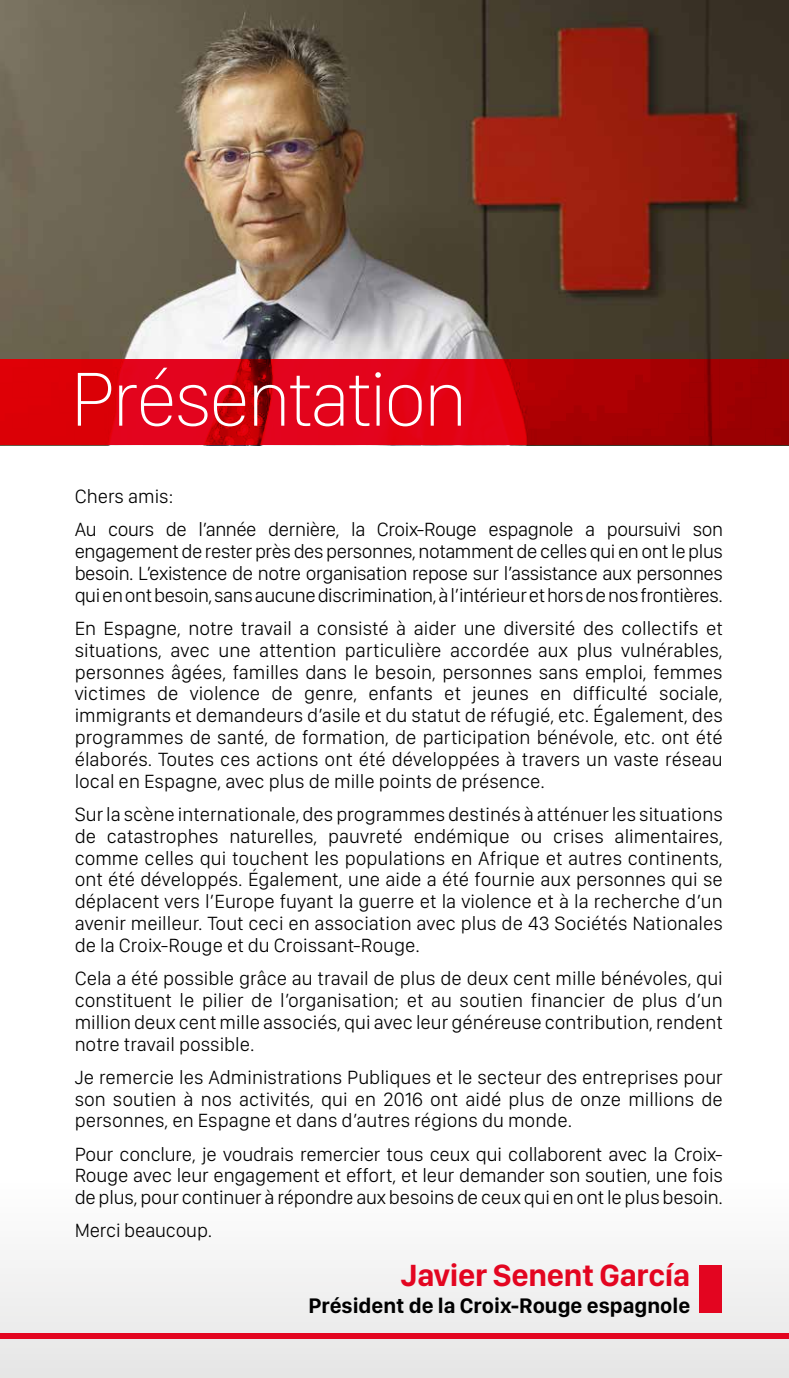
<style>
.page{position:relative;width:789px;height:1378px;background:#fff}
.page>*{position:absolute;margin:0;border:0;box-sizing:border-box;transform-origin:0 0}
.t1{font:100 79.4px "SF Compact Display";letter-spacing:-.03em;color:#fff}
.t2{font:700 31.8px "SF Compact Display";letter-spacing:-.01em;color:#e30520}
.t3{font:700 21.8px "SF Compact Display";color:#000}
.t4{font:300 19.8px/21.8px "SF Compact Display";color:#000;text-align:justify}
.t5{font:300 19.8px/33.2px "SF Compact Display";letter-spacing:-.02em;color:#000}
</style>
<div class="page">
<div style="left:0;top:888px;width:788px;height:490px;background:linear-gradient(to bottom,#fff,#efefee)"></div>
<img style="left:0;top:0;width:788px;height:360px">
<div style="left:0;top:1333px;width:788px;height:6px;background:#e30520"></div>
<div style="left:698px;top:1265px;width:23px;height:47px;background:#e30520"></div>
<svg style="left:0;top:360px;width:788px;height:85px;background:#c9010d"></svg>
<h1 class="t1" style="left:70px;top:350px;width:398px">Présentation</h1>
<p class="t5" style="left:75px;top:481px;width:649px">Chers amis:<br>Au cours de l’année dernière, la Croix-Rouge espagnole a poursuivi son</p>
<p class="t4" style="left:75px;top:542px;width:649px">engagement de rester près des personnes, notamment de celles qui en ont le plus besoin. L’existence de notre organisation repose sur l’assistance aux personnes qui en ont besoin, sans aucune discrimination, à l’intérieur et hors de nos frontières.</p>
<p class="t4" style="left:75px;top:619px;width:649px">En Espagne, notre travail a consisté à aider une diversité des collectifs et situations, avec une attention particulière accordée aux plus vulnérables, personnes âgées, familles dans le besoin, personnes sans emploi, femmes victimes de violence de genre, enfants et jeunes en difficulté sociale, immigrants et demandeurs d’asile et du statut de réfugié, etc. Également, des programmes de santé, de formation, de participation bénévole, etc. ont été élaborés. Toutes ces actions ont été développées à travers un vaste réseau local en Espagne, avec plus de mille points de présence.</p>
<p class="t4" style="left:75px;top:805px;width:649px">Sur la scène internationale, des programmes destinés à atténuer les situations de catastrophes naturelles, pauvreté endémique ou crises alimentaires, comme celles qui touchent les populations en Afrique et autres continents, ont été développés. Également, une aide a été fournie aux personnes qui se déplacent vers l’Europe fuyant la guerre et la violence et à la recherche d’un avenir meilleur. Tout ceci en association avec plus de 43 Sociétés Nationales de la Croix-Rouge et du Croissant-Rouge.</p>
<p class="t4" style="left:75px;top:969px;width:649px">Cela a été possible grâce au travail de plus de deux cent mille bénévoles, qui constituent le pilier de l’organisation; et au soutien financier de plus d’un million deux cent mille associés, qui avec leur généreuse contribution, rendent notre travail possible.</p>
<p class="t4" style="left:75px;top:1068px;width:649px">Je remercie les Administrations Publiques et le secteur des entreprises pour son soutien à nos activités, qui en 2016 ont aidé plus de onze millions de personnes, en Espagne et dans d’autres régions du monde.</p>
<p class="t4" style="left:75px;top:1144px;width:649px">Pour conclure, je voudrais remercier tous ceux qui collaborent avec la Croix-Rouge avec leur engagement et effort, et leur demander son soutien, une fois de plus, pour continuer à répondre aux besoins de ceux qui en ont le plus besoin.</p>
<p class="t4" style="left:75px;top:1221px;width:139px">Merci beaucoup.</p>
<h2 class="t2" style="left:400px;top:1256px;width:291px">Javier Senent García</h2>
<p class="t3" style="left:308px;top:1291px;width:383px">Président de la Croix-Rouge espagnole</p>
</div>
